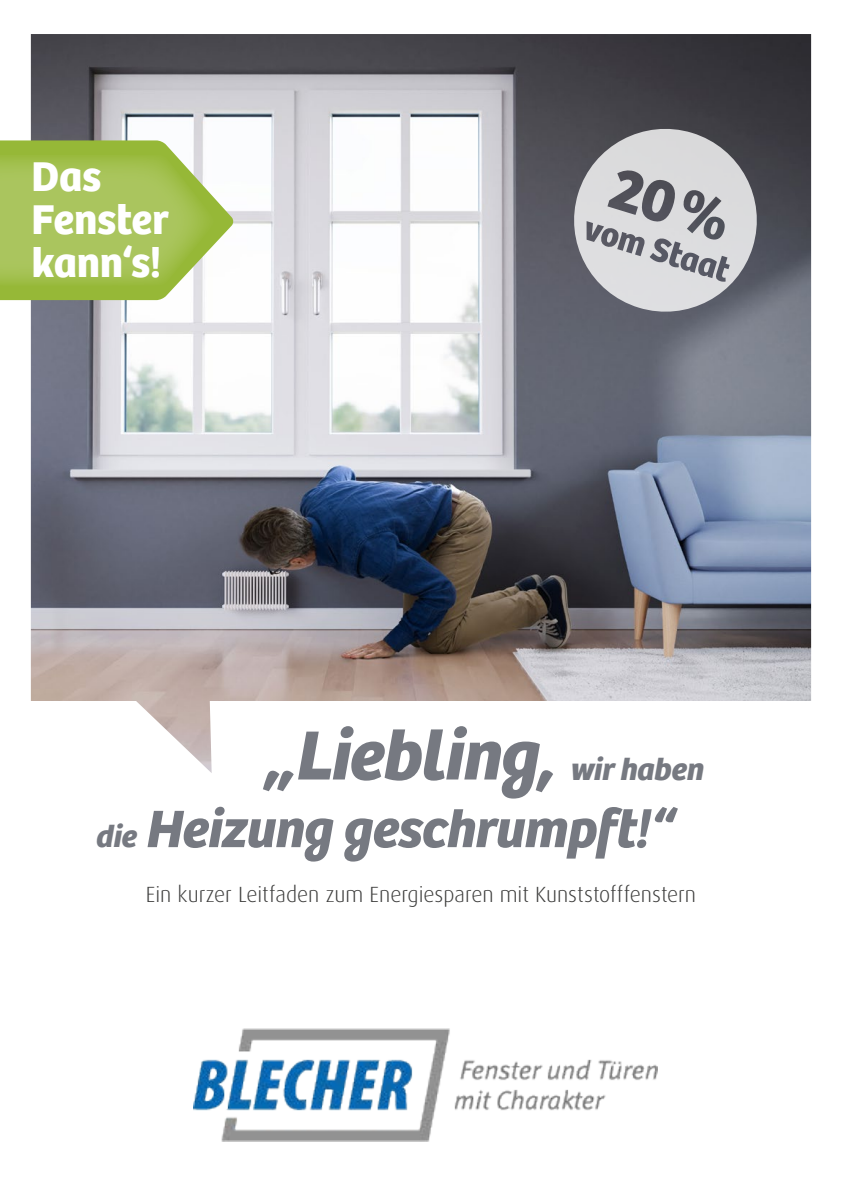
<style>
.page{position:relative;width:842px;height:1191px;background:#fff}
.page>*{position:absolute;margin:0;border:0;box-sizing:border-box;transform-origin:0 0}
.t1{font:italic 700 72px "Bree";letter-spacing:-.02em;color:#767981}
.t2{font:italic 700 54.6px "Bree";letter-spacing:-.015em;color:#767981}
.t3{font:700 43.2px/43.2px "Bree";letter-spacing:-.005em;color:#fff}
.t4{font:italic 700 32px "Bree";letter-spacing:-.015em;color:#767981}
.t5{font:300 22px "Dax Pro";color:#3c3c3b}
.s1{font-size:32px}
</style>
<div class="page">
<img style="left:31px;top:34px;width:780px;height:739px">
<svg style="left:563px;top:118px;width:204px;height:204px;background:#9a9aa0"></svg>
<svg style="left:0;top:140px;width:234px;height:160px;background:#aec767"></svg>
<img style="left:194px;top:1028px;width:463px;height:114px">
<h3 class="t3" style="left:31px;top:151px;width:139px">Das<br>Fenster kann‘s!</h3>
<h1 class="t1" style="left:267px;top:698px;width:292px">„Liebling,</h1>
<h3 class="t4" style="left:571px;top:743px;width:135px">wir haben</h3>
<h2 class="t2" style="left:97px;top:785px;width:580px"><span class="s1">die</span> Heizung geschrumpft!“</h2>
<p class="t5" style="left:146px;top:880px;width:552px">Ein kurzer Leitfaden zum Energiesparen mit Kunststofffenstern</p>
</div>
